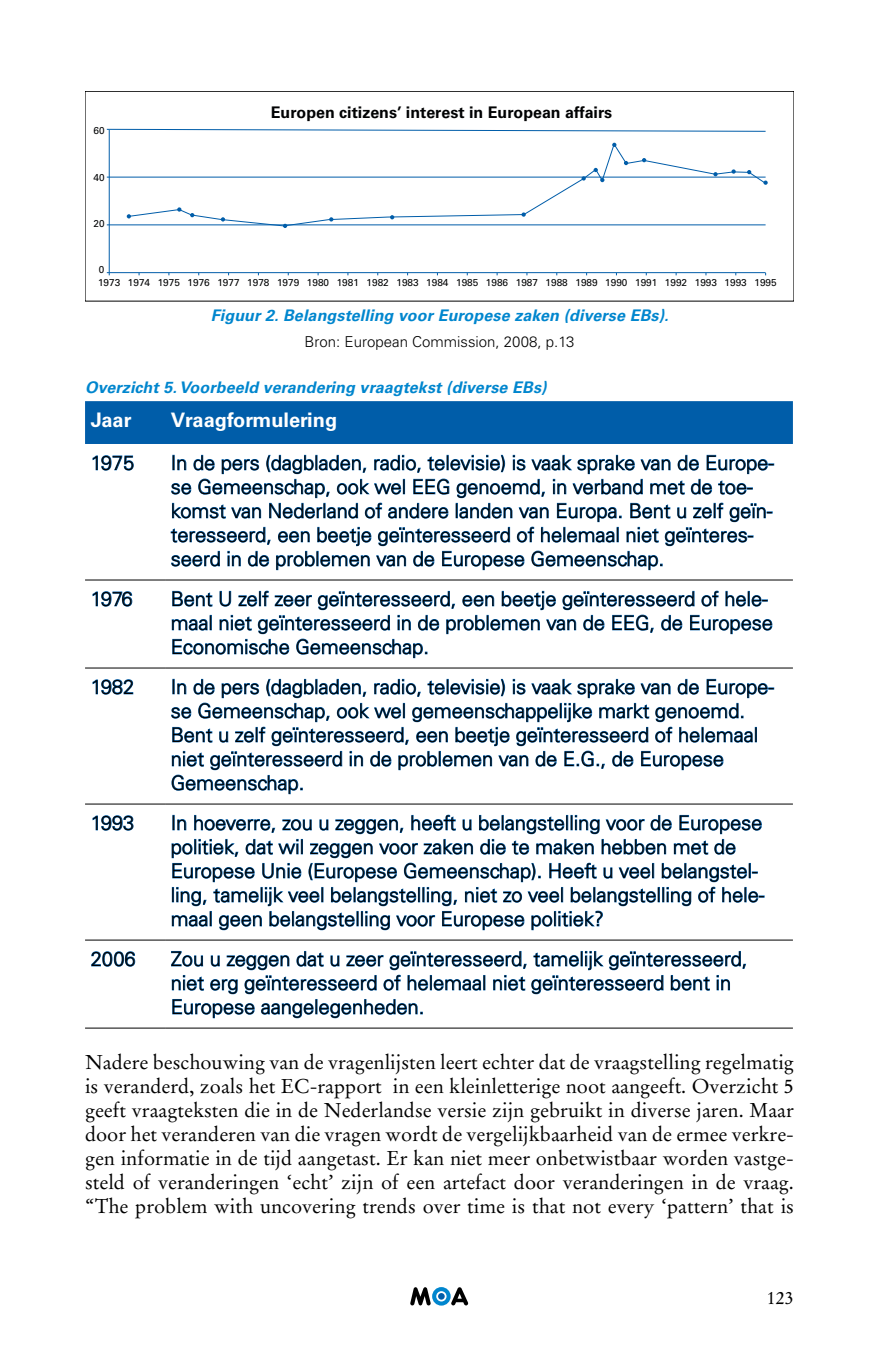
<style>
.page{position:relative;width:879px;height:1361px;background:#fff}
.page>*{position:absolute;margin:0;border:0;box-sizing:border-box;transform-origin:0 0}
.t1{font:300 20px/24px "Univers LT Std";color:#000}
.t2{font:20px/24px "Stempel Garamond LT Std";color:#000;text-align:justify}
.t3{font:700 20px "Univers LT Std";color:#fff}
.t4{font:18px "Stempel Garamond LT Std";color:#000}
.t5{font:italic 700 16px "Univers LT Std";letter-spacing:.01em;color:#0086ce}
.t6{font:700 16px "Univers LT Std";color:#010203}
.t7{font:300 15px "Univers LT Std";color:#000}
.t8{font:10px "Univers LT Std";color:#010203}
</style>
<div class="page">
<svg style="left:410px;top:1287px;width:58px;height:18px"></svg>
<div style="left:438px;top:1293px;width:7px;height:6px;background:#005da9;border-radius:50%"></div>
<hr style="left:109px;top:129px;width:1px;height:144px;background:#005da9">
<hr style="left:109px;top:272px;width:656px;height:1px;background:#005da9">
<hr style="left:109px;top:224px;width:656px;height:1px;background:#005da9">
<hr style="left:109px;top:177px;width:656px;height:1px;background:#005da9">
<svg style="left:107px;top:129px;width:659px;height:3px"></svg>
<div style="left:85px;top:91px;width:709px;height:210px;border:1px solid #000"></div>
<svg style="left:128px;top:142px;width:639px;height:85px"></svg>
<svg style="left:127px;top:214px;width:4px;height:4px"></svg>
<svg style="left:177px;top:207px;width:4px;height:5px"></svg>
<svg style="left:190px;top:213px;width:4px;height:4px"></svg>
<svg style="left:221px;top:217px;width:4px;height:4px"></svg>
<svg style="left:283px;top:224px;width:4px;height:4px"></svg>
<svg style="left:329px;top:217px;width:4px;height:4px"></svg>
<svg style="left:390px;top:215px;width:4px;height:4px"></svg>
<svg style="left:521px;top:212px;width:5px;height:5px"></svg>
<svg style="left:581px;top:176px;width:5px;height:5px"></svg>
<svg style="left:593px;top:168px;width:5px;height:4px"></svg>
<svg style="left:600px;top:178px;width:4px;height:4px"></svg>
<svg style="left:612px;top:143px;width:4px;height:4px"></svg>
<svg style="left:624px;top:161px;width:4px;height:4px"></svg>
<svg style="left:642px;top:158px;width:4px;height:4px"></svg>
<svg style="left:713px;top:172px;width:4px;height:4px"></svg>
<svg style="left:731px;top:169px;width:5px;height:5px"></svg>
<svg style="left:747px;top:170px;width:4px;height:4px"></svg>
<svg style="left:763px;top:181px;width:4px;height:4px"></svg>
<div style="left:85px;top:401px;width:708px;height:43px;background:#005da9"></div>
<hr style="left:85px;top:579px;width:80px;height:1px;background:#000">
<hr style="left:165px;top:579px;width:628px;height:1px;background:#000">
<hr style="left:85px;top:667px;width:80px;height:1px;background:#000">
<hr style="left:165px;top:667px;width:628px;height:1px;background:#000">
<hr style="left:85px;top:803px;width:80px;height:1px;background:#000">
<hr style="left:165px;top:803px;width:628px;height:1px;background:#000">
<hr style="left:85px;top:939px;width:80px;height:1px;background:#000">
<hr style="left:165px;top:939px;width:628px;height:1px;background:#000">
<hr style="left:85px;top:1027px;width:80px;height:1px;background:#000">
<hr style="left:165px;top:1027px;width:628px;height:1px;background:#000">
<svg style="left:92px;top:455px;width:42px;height:16px"></svg>
<svg style="left:170px;top:454px;width:604px;height:117px"></svg>
<svg style="left:92px;top:591px;width:41px;height:16px"></svg>
<svg style="left:171px;top:590px;width:602px;height:69px"></svg>
<svg style="left:92px;top:679px;width:42px;height:16px"></svg>
<svg style="left:171px;top:678px;width:603px;height:117px"></svg>
<svg style="left:92px;top:815px;width:42px;height:16px"></svg>
<svg style="left:171px;top:814px;width:593px;height:116px"></svg>
<svg style="left:91px;top:951px;width:45px;height:16px"></svg>
<svg style="left:171px;top:951px;width:575px;height:67px"></svg>
<p class="t8" style="left:93px;top:124px;width:13px">60</p>
<p class="t8" style="left:93px;top:171px;width:13px">40</p>
<p class="t8" style="left:93px;top:218px;width:13px">20</p>
<p class="t8" style="left:99px;top:264px;width:7px">0</p>
<p class="t6" style="left:271px;top:103px;width:343px">Europen citizens’ interest in European affairs</p>
<p class="t8" style="left:98px;top:277px;width:680px">1973 1974 1975 1976 1977 1978 1979 1980 1981 1982 1983 1984 1985 1986 1987 1988 1989 1990 1991 1992 1993 1993 1995</p>
<p class="t5" style="left:211px;top:306px;width:459px">Figuur 2. Belangstelling voor Europese zaken (diverse EBs).</p>
<p class="t7" style="left:305px;top:332px;width:271px">Bron: European Commission, 2008, p.13</p>
<p class="t5" style="left:85px;top:378px;width:463px">Overzicht 5. Voorbeeld verandering vraagtekst (diverse EBs)</p>
<p class="t3" style="left:91px;top:408px;width:42px">Jaar</p>
<p class="t3" style="left:171px;top:408px;width:168px">Vraagformulering</p>
<p class="t1" style="left:91px;top:451px;width:45px">1975</p>
<p class="t1" style="left:171px;top:451px;width:605px">In de pers (dagbladen, radio, televisie) is vaak sprake van de Europe&shy;se Gemeenschap, ook wel EEG genoemd, in verband met de toe&shy;komst van Nederland of andere landen van Europa. Bent u zelf geïn&shy;teresseerd, een beetje geïnteresseerd of helemaal niet geïnteres&shy;seerd in de problemen van de Europese Gemeenschap.</p>
<p class="t1" style="left:91px;top:587px;width:43px">1976</p>
<p class="t1" style="left:171px;top:587px;width:604px">Bent U zelf zeer geïnteresseerd, een beetje geïnteresseerd of hele&shy;maal niet geïnteresseerd in de problemen van de EEG, de Europese<br>Economische Gemeenschap.</p>
<p class="t1" style="left:91px;top:675px;width:45px">1982</p>
<p class="t1" style="left:171px;top:675px;width:605px">In de pers (dagbladen, radio, televisie) is vaak sprake van de Europe&shy;se Gemeenschap, ook wel gemeenschappelijke markt genoemd.<br>Bent u zelf geïnteresseerd, een beetje geïnteresseerd of helemaal niet geïnteresseerd in de problemen van de E.G., de Europese Gemeenschap.</p>
<p class="t1" style="left:91px;top:811px;width:45px">1993</p>
<p class="t1" style="left:171px;top:811px;width:595px">In hoeverre, zou u zeggen, heeft u belangstelling voor de Europese politiek, dat wil zeggen voor zaken die te maken hebben met de Europese Unie (Europese Gemeenschap). Heeft u veel belangstel&shy;ling, tamelijk veel belangstelling, niet zo veel belangstelling of hele&shy;maal geen belangstelling voor Europese politiek?</p>
<p class="t1" style="left:91px;top:947px;width:46px">2006</p>
<p class="t1" style="left:171px;top:947px;width:578px">Zou u zeggen dat u zeer geïnteresseerd, tamelijk geïnteresseerd, niet erg geïnteresseerd of helemaal niet geïnteresseerd bent in<br>Europese aangelegenheden.</p>
<p class="t2" style="left:85px;top:1050px;width:710px">Nadere beschouwing van de vragenlijsten leert echter dat de vraagstelling regelmatig is veranderd, zoals het EC-rapport in een kleinletterige noot aangeeft. Overzicht 5 geeft vraagteksten die in de Nederlandse versie zijn gebruikt in diverse jaren. Maar door het veranderen van die vragen wordt de vergelijkbaarheid van de ermee verkre&shy;gen informatie in de tijd aangetast. Er kan niet meer onbetwistbaar worden vastge&shy;steld of veranderingen ‘echt’ zijn of een artefact door veranderingen in de vraag. “The problem with uncovering trends over time is that not every ‘pattern’ that is</p>
<p class="t4" style="left:767px;top:1287px;width:28px">123</p>
</div>
